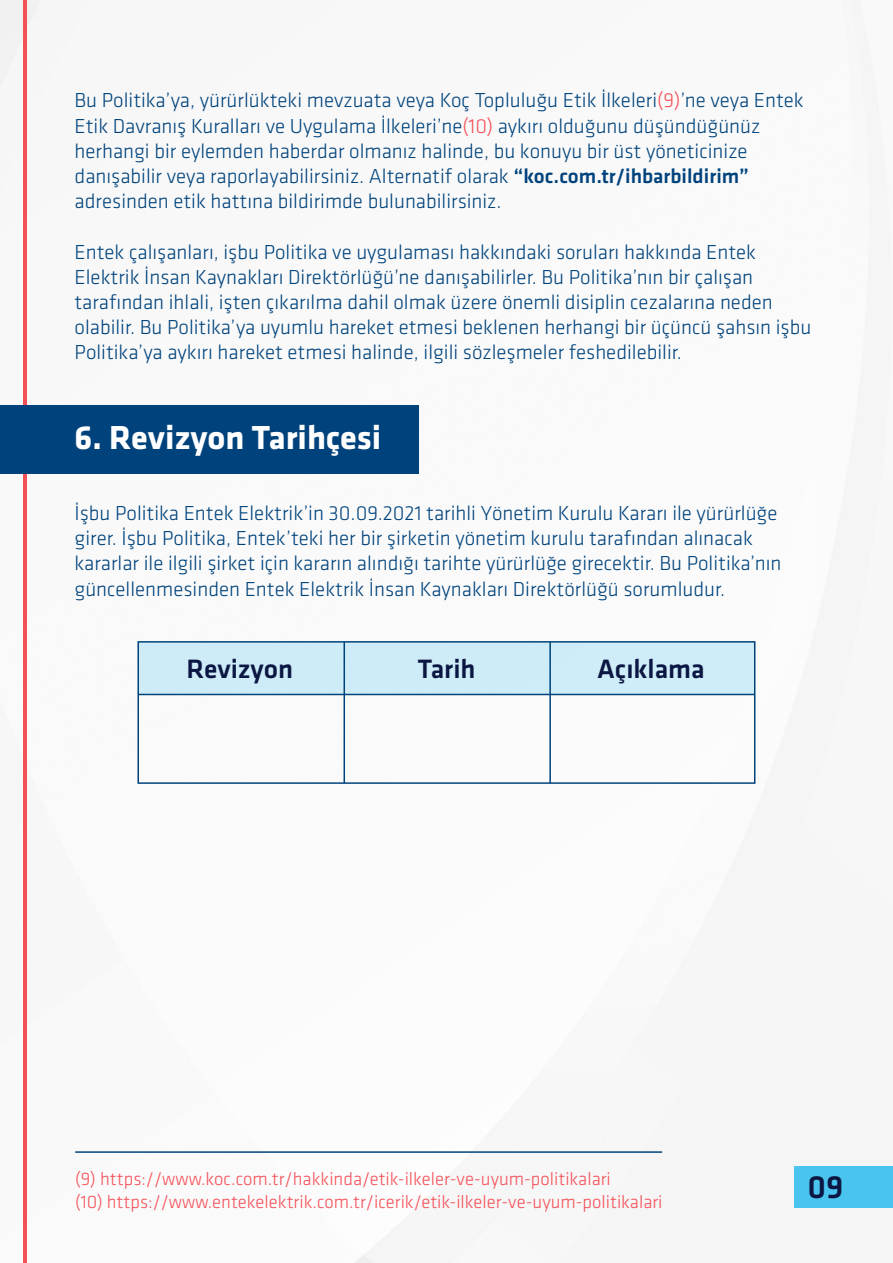
<style>
.page{position:relative;width:893px;height:1263px;background:#fff}
.page>*{position:absolute;margin:0;border:0;box-sizing:border-box;transform-origin:0 0}
.t1{font:700 34.5px "Klavika";color:#fff}
.t2{font:500 33.3px "Klavika";color:#0b1742}
.t3{font:500 27.6px "Klavika";color:#0b1742}
.t4{font:300 21px/25.2px "Klavika";color:#00437c}
.t5{font:300 18.75px/22.5px "Klavika";color:#f55058}
.s1{color:#f55058}
.s2{font-weight:500}
</style>
<div class="page">
<img style="left:0;top:0;width:891px;height:1263px">
<hr style="left:24px;top:0;width:3px;height:1263px;background:#f55058">
<div style="left:794px;top:1166px;width:99px;height:42px;background:#48c4ef"></div>
<hr style="left:75px;top:1151px;width:587px;height:2px;background:#00437c">
<div style="left:0;top:405px;width:418px;height:68px;background:#00437c"></div>
<svg style="left:137px;top:640px;width:619px;height:145px"></svg>
<hr style="left:343px;top:642px;width:2px;height:141px;background:#00437c">
<hr style="left:549px;top:642px;width:2px;height:141px;background:#00437c">
<hr style="left:138px;top:694px;width:617px;height:1px;background:#00437c">
<p class="t4" style="left:75px;top:88px;width:731px">Bu Politika’ya, yürürlükteki mevzuata veya Koç Topluluğu Etik İlkeleri<span class="s1">(9)</span>’ne veya Entek Etik Davranış Kuralları ve Uygulama İlkeleri’ne<span class="s1">(10)</span> aykırı olduğunu düşündüğünüz herhangi bir eylemden haberdar olmanız halinde, bu konuyu bir üst yöneticinize danışabilir veya raporlayabilirsiniz. Alternatif olarak <span class="s2">“koc.com.tr/ihbarbildirim” </span>adresinden etik hattına bildirimde bulunabilirsiniz.</p>
<p class="t4" style="left:75px;top:239px;width:738px">Entek çalışanları, işbu Politika ve uygulaması hakkındaki soruları hakkında Entek Elektrik İnsan Kaynakları Direktörlüğü’ne danışabilirler. Bu Politika’nın bir çalışan tarafından ihlali, işten çıkarılma dahil olmak üzere önemli disiplin cezalarına neden olabilir. Bu Politika’ya uyumlu hareket etmesi beklenen herhangi bir üçüncü şahsın işbu Politika’ya aykırı hareket etmesi halinde, ilgili sözleşmeler feshedilebilir.</p>
<h1 class="t1" style="left:74px;top:419px;width:308px">6. Revizyon Tarihçesi</h1>
<p class="t4" style="left:75px;top:501px;width:708px">İşbu Politika Entek Elektrik’in 30.09.2021 tarihli Yönetim Kurulu Kararı ile yürürlüğe girer. İşbu Politika, Entek’teki her bir şirketin yönetim kurulu tarafından alınacak kararlar ile ilgili şirket için kararın alındığı tarihte yürürlüğe girecektir. Bu Politika’nın güncellenmesinden Entek Elektrik İnsan Kaynakları Direktörlüğü sorumludur.</p>
<h3 class="t3" style="left:187px;top:653px;width:108px">Revizyon</h3>
<h3 class="t3" style="left:417px;top:653px;width:60px">Tarih</h3>
<h3 class="t3" style="left:597px;top:653px;width:109px">Açıklama</h3>
<p class="t5" style="left:75px;top:1168px;width:589px">(9) https://www.koc.com.tr/hakkinda/etik-ilkeler-ve-uyum-politikalari<br>(10) https://www.entekelektrik.com.tr/icerik/etik-ilkeler-ve-uyum-politikalari</p>
<h2 class="t2" style="left:808px;top:1168px;width:38px">09</h2>
</div>
